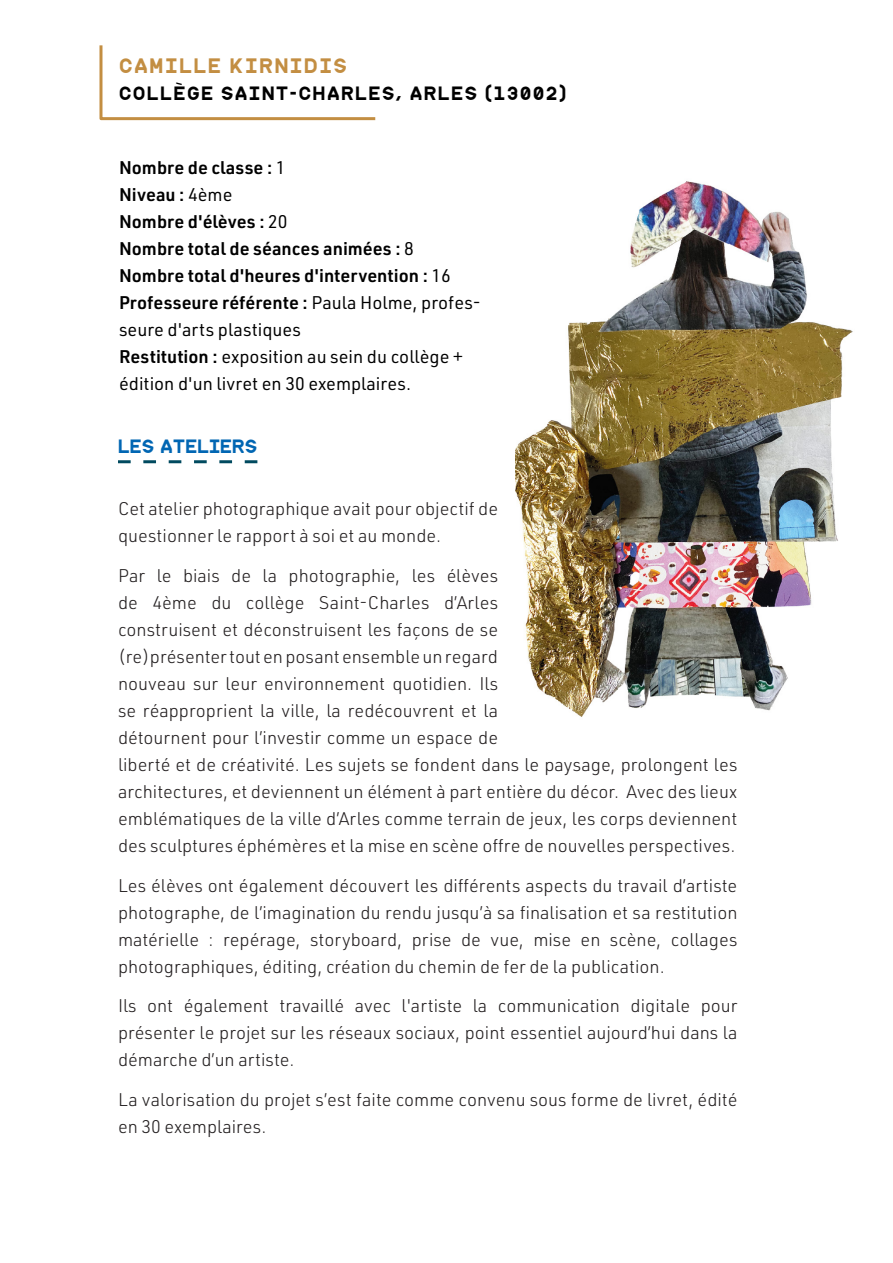
<style>
.page{position:relative;width:893px;height:1263px;background:#fff}
.page>*{position:absolute;margin:0;border:0;box-sizing:border-box;transform-origin:0 0}
.ARTISTE{font:19.5px "commune V2";color:#c38e42}
.Style_de_paragraphe_2{font:300 18px/27px "URWDIN";color:#231f20}
.ENCART_IMBRIQUE{font:18px/27px "URWDIN";color:#000}
.ENCART_IMBRIQUE-2{font:600 18px "URWDIN";color:#000}
.COLLEGE{font:18px "commune V2";color:#000}
.PETIT_TITRE_01{font:18px "commune 01 V1.2";color:#0166b3}
.s1{font-weight:400}
.s2{font-weight:600}
</style>
<div class="page">
<svg style="left:99px;top:45px;width:277px;height:76px"></svg>
<img style="left:515px;top:181px;width:338px;height:536px">
<svg style="left:118px;top:460px;width:139px;height:3px"></svg>
<p class="ARTISTE" style="left:118px;top:54px;width:231px">CAMILLE KIRNIDIS</p>
<p class="COLLEGE" style="left:118px;top:82px;width:451px">COLLÈGE SAINT-CHARLES, ARLES (13002)</p>
<p class="ENCART_IMBRIQUE-2" style="left:119px;top:155px;width:168px">Nombre de classe : <span class="s1">1</span></p>
<p class="ENCART_IMBRIQUE-2" style="left:119px;top:182px;width:115px">Niveau : <span class="s1">4ème</span></p>
<p class="ENCART_IMBRIQUE-2" style="left:119px;top:209px;width:170px">Nombre d'élèves : <span class="s1">20</span></p>
<p class="ENCART_IMBRIQUE-2" style="left:119px;top:236px;width:296px">Nombre total de séances animées : <span class="s1">8</span></p>
<p class="ENCART_IMBRIQUE-2" style="left:119px;top:263px;width:333px">Nombre total d'heures d'intervention : <span class="s1">16</span></p>
<p class="ENCART_IMBRIQUE" style="left:119px;top:288px;width:363px"><span class="s2">Professeure référente :</span> Paula Holme, profes&shy;seure d'arts plastiques</p>
<p class="ENCART_IMBRIQUE" style="left:119px;top:342px;width:345px"><span class="s2">Restitution :</span> exposition au sein du collège + édition d'un livret en 30 exemplaires.</p>
<p class="PETIT_TITRE_01" style="left:118px;top:435px;width:141px">LES ATELIERS</p>
<p class="Style_de_paragraphe_2" style="left:118px;top:495px;width:382px">Cet atelier photographique avait pour objectif de questionner le rapport à soi et au monde.</p>
<p class="Style_de_paragraphe_2" style="left:118px;top:561px;width:621px">Par le biais de la photographie, les élèves<br>de 4ème du collège Saint-Charles d’Arles<br>construisent et déconstruisent les façons de se<br>(re)présenter tout en posant ensemble un regard<br>nouveau sur leur environnement quotidien. Ils<br>se réapproprient la ville, la redécouvrent et la<br>détournent pour l’investir comme un espace de<br>liberté et de créativité. Les sujets se fondent dans le paysage, prolongent les architectures, et deviennent un élément à part entière du décor. Avec des lieux emblématiques de la ville d’Arles comme terrain de jeux, les corps deviennent des sculptures éphémères et la mise en scène offre de nouvelles perspectives.</p>
<p class="Style_de_paragraphe_2" style="left:118px;top:871px;width:621px;text-align:justify">Les élèves ont également découvert les différents aspects du travail d’artiste photographe, de l’imagination du rendu jusqu’à sa finalisation et sa restitution matérielle : repérage, storyboard, prise de vue, mise en scène, collages photographiques, éditing, création du chemin de fer de la publication.</p>
<p class="Style_de_paragraphe_2" style="left:118px;top:992px;width:621px;text-align:justify">Ils ont également travaillé avec l'artiste la communication digitale pour présenter le projet sur les réseaux sociaux, point essentiel aujourd’hui dans la démarche d’un artiste.</p>
<p class="Style_de_paragraphe_2" style="left:118px;top:1086px;width:621px">La valorisation du projet s’est faite comme convenu sous forme de livret, édité en 30 exemplaires.</p>
</div>
